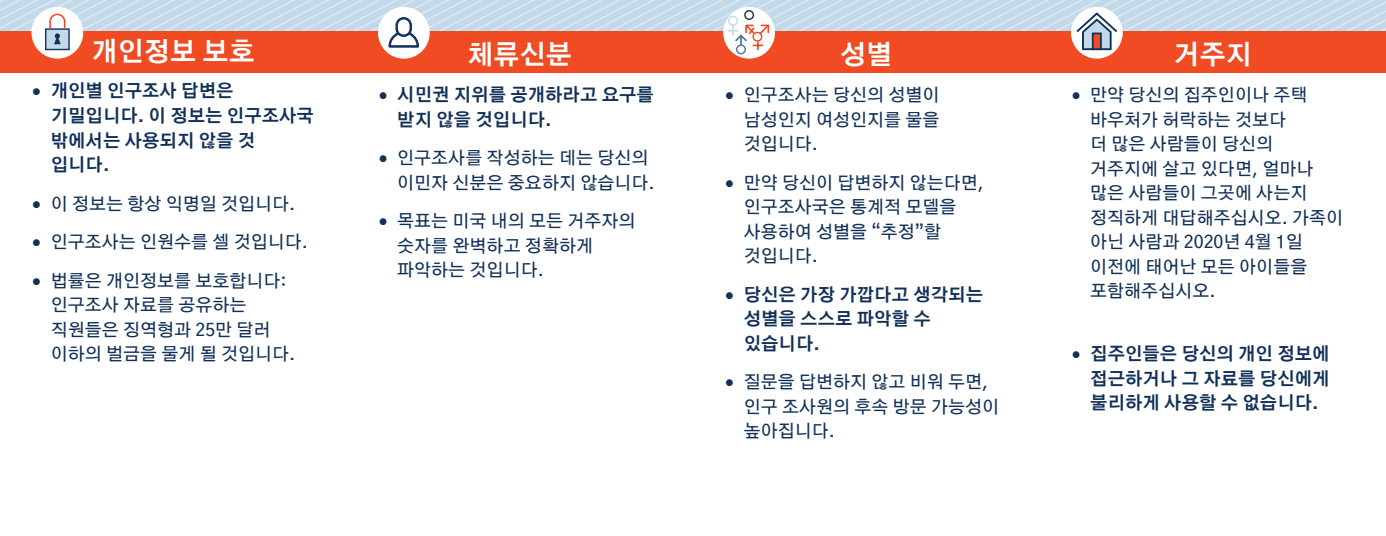
<style>
.page{position:relative;width:1386px;height:536px;background:#fff}
.page>*{position:absolute;margin:0;border:0;box-sizing:border-box;transform-origin:0 0}
.t1{font:700 26.25px "Gothic A1";color:#fff}
.t2{font:500 17.5px/24.5px "Gothic A1";color:#113159}
.t3{font:700 17.5px/24.5px "Gothic A1";color:#113159}
.s1{font-family:"Lato";font-weight:500}
.s2{font-family:"Lato"}
</style>
<div class="page">
<div style="left:0;top:32px;width:1386px;height:41px;background:#f04b22"></div>
<svg style="left:0;top:0;width:1386px;height:59px"></svg>
<h1 class="t1" style="left:92px;top:30px;width:165px">개인정보 보호</h1>
<p class="t3" style="left:51px;top:78px;width:265px;text-indent:-19px"><span class="s1">•</span> 개인별 인구조사 답변은 기밀입니다. 이 정보는 인구조사국 밖에서는 사용되지 않을 것 입니다.</p>
<p class="t2" style="left:32px;top:190px;width:265px"><span class="s2">•</span> 이 정보는 항상 익명일 것입니다.</p>
<p class="t2" style="left:32px;top:229px;width:278px"><span class="s2">•</span> 인구조사는 인원수를 셀 것입니다.</p>
<p class="t2" style="left:51px;top:267px;width:246px;text-indent:-19px"><span class="s2">•</span> 법률은 개인정보를 보호합니다: 인구조사 자료를 공유하는 직원들은 징역형과 25만 달러 이하의 벌금을 물게 될 것입니다.</p>
<h1 class="t1" style="left:467px;top:34px;width:106px">체류신분</h1>
<p class="t3" style="left:397px;top:82px;width:258px;text-indent:-19px"><span class="s1">•</span> 시민권 지위를 공개하라고 요구를 받지 않을 것입니다.</p>
<p class="t2" style="left:397px;top:145px;width:259px;text-indent:-19px"><span class="s2">•</span> 인구조사를 작성하는 데는 당신의 이민자 신분은 중요하지 않습니다.</p>
<p class="t2" style="left:397px;top:208px;width:240px;text-indent:-19px"><span class="s2">•</span> 목표는 미국 내의 모든 거주자의 숫자를 완벽하고 정확하게 파악하는 것입니다.</p>
<h1 class="t1" style="left:840px;top:34px;width:54px">성별</h1>
<p class="t2" style="left:744px;top:82px;width:197px;text-align:justify;text-indent:-19px"><span class="s2">•</span> 인구조사는 당신의 성별이 남성인지 여성인지를 물을 것입니다.</p>
<p class="t2" style="left:744px;top:169px;width:242px;text-indent:-19px"><span class="s2">•</span> 만약 당신이 답변하지 않는다면, 인구조사국은 통계적 모델을 사용하여 성별을 “추정”할 것입니다.</p>
<p class="t3" style="left:744px;top:281px;width:241px;text-indent:-19px"><span class="s1">•</span> 당신은 가장 가깝다고 생각되는 성별을 스스로 파악할 수 있습니다.</p>
<p class="t2" style="left:744px;top:369px;width:257px;text-indent:-19px"><span class="s2">•</span> 질문을 답변하지 않고 비워 두면, 인구 조사원의 후속 방문 가능성이 높아집니다.</p>
<h1 class="t1" style="left:1174px;top:34px;width:80px">거주지</h1>
<p class="t2" style="left:1090px;top:82px;width:255px;text-indent:-19px"><span class="s2">•</span> 만약 당신의 집주인이나 주택 바우처가 허락하는 것보다<br>더 많은 사람들이 당신의 거주지에 살고 있다면, 얼마나 많은 사람들이 그곳에 사는지 정직하게 대답해주십시오. 가족이 아닌 사람과 2020년 4월 1일 이전에 태어난 모든 아이들을 포함해주십시오.</p>
<p class="t3" style="left:1090px;top:341px;width:241px;text-align:justify;text-indent:-19px"><span class="s1">•</span> 집주인들은 당신의 개인 정보에 접근하거나 그 자료를 당신에게 불리하게 사용할 수 없습니다.</p>
</div>
